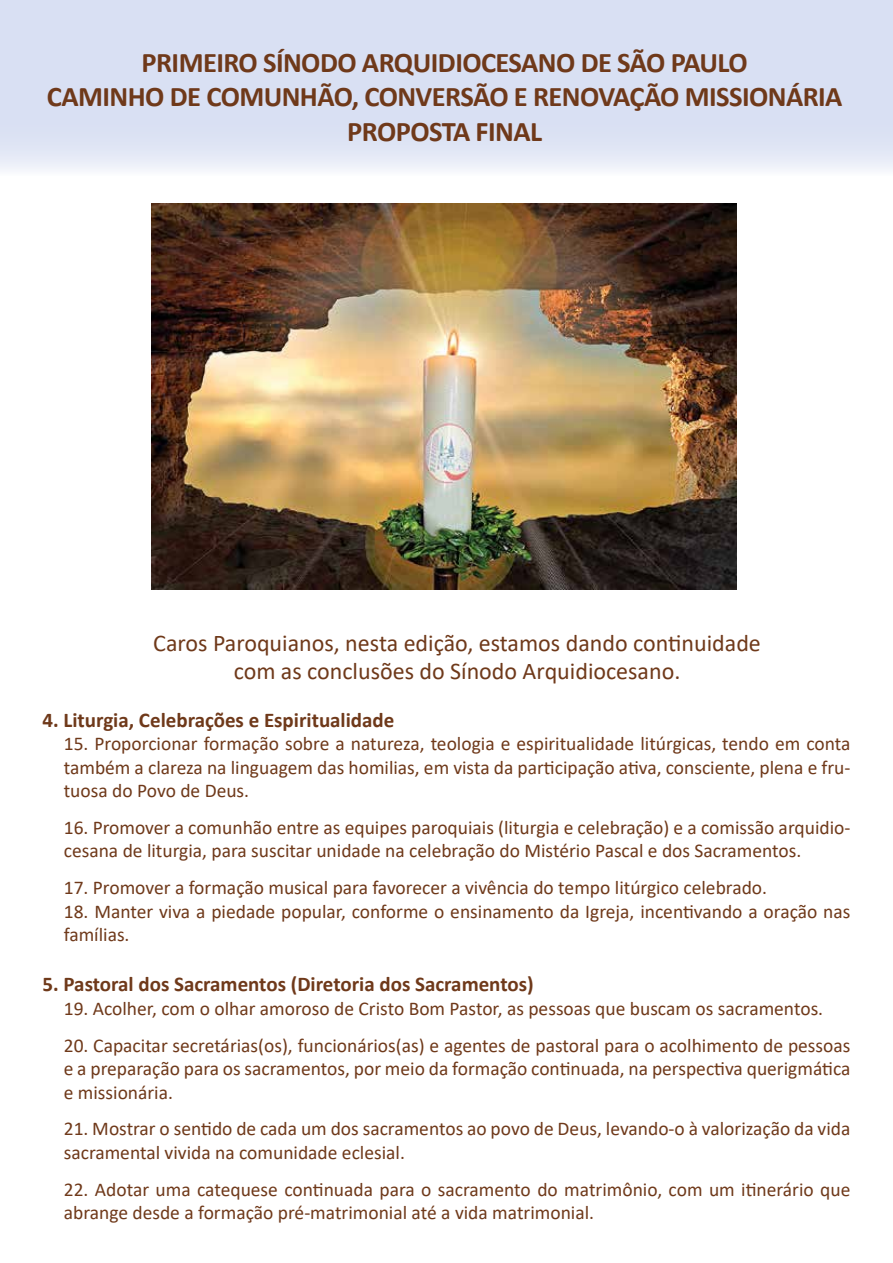
<style>
.page{position:relative;width:893px;height:1263px;background:#fff}
.page>*{position:absolute;margin:0;border:0;box-sizing:border-box;transform-origin:0 0}
.t1{font:700 28.5px/34.2px "Calibri";letter-spacing:-.02em;color:#6f391a;text-align:center}
.t2{font:24px/28.8px "Calibri";color:#6f391a;text-align:center}
.t3{font:700 21px "Calibri";color:#6f391a}
.t4{font:19.5px/23.4px "Calibri";color:#6f391a}
</style>
<div class="page">
<div style="left:0;top:0;width:893px;height:175px;background:#d9e0f3"></div>
<img style="left:152px;top:204px;width:585px;height:386px">
<h1 class="t1" style="left:47px;top:45px;width:797px">PRIMEIRO SÍNODO ARQUIDIOCESANO DE SÃO PAULO<br>CAMINHO DE COMUNHÃO, CONVERSÃO E RENOVAÇÃO MISSIONÁRIA<br>PROPOSTA FINAL</h1>
<p class="t2" style="left:153px;top:628px;width:609px">Caros Paroquianos, nesta edição, estamos dando continuidade com as conclusões do Sínodo Arquidiocesano.</p>
<p class="t3" style="left:43px;top:705px;width:353px">4. Liturgia, Celebrações e Espiritualidade</p>
<p class="t4" style="left:64px;top:731px;width:788px;text-align:justify">15. Proporcionar formação sobre a natureza, teologia e espiritualidade litúrgicas, tendo em conta também a clareza na linguagem das homilias, em vista da participação ativa, consciente, plena e fru&shy;tuosa do Povo de Deus.</p>
<p class="t4" style="left:64px;top:815px;width:788px">16. Promover a comunhão entre as equipes paroquiais (liturgia e celebração) e a comissão arquidio&shy;cesana de liturgia, para suscitar unidade na celebração do Mistério Pascal e dos Sacramentos.</p>
<p class="t4" style="left:64px;top:875px;width:705px">17. Promover a formação musical para favorecer a vivência do tempo litúrgico celebrado.</p>
<p class="t4" style="left:64px;top:899px;width:788px">18. Manter viva a piedade popular, conforme o ensinamento da Igreja, incentivando a oração nas famílias.</p>
<p class="t3" style="left:43px;top:969px;width:493px">5. Pastoral dos Sacramentos (Diretoria dos Sacramentos)</p>
<p class="t4" style="left:64px;top:996px;width:761px">19. Acolher, com o olhar amoroso de Cristo Bom Pastor, as pessoas que buscam os sacramentos.</p>
<p class="t4" style="left:64px;top:1033px;width:788px;text-align:justify">20. Capacitar secretárias(os), funcionários(as) e agentes de pastoral para o acolhimento de pessoas e a preparação para os sacramentos, por meio da formação continuada, na perspectiva querigmática e missionária.</p>
<p class="t4" style="left:64px;top:1117px;width:788px">21. Mostrar o sentido de cada um dos sacramentos ao povo de Deus, levando-o à valorização da vida sacramental vivida na comunidade eclesial.</p>
<p class="t4" style="left:64px;top:1177px;width:788px">22. Adotar uma catequese continuada para o sacramento do matrimônio, com um itinerário que abrange desde a formação pré-matrimonial até a vida matrimonial.</p>
</div>
